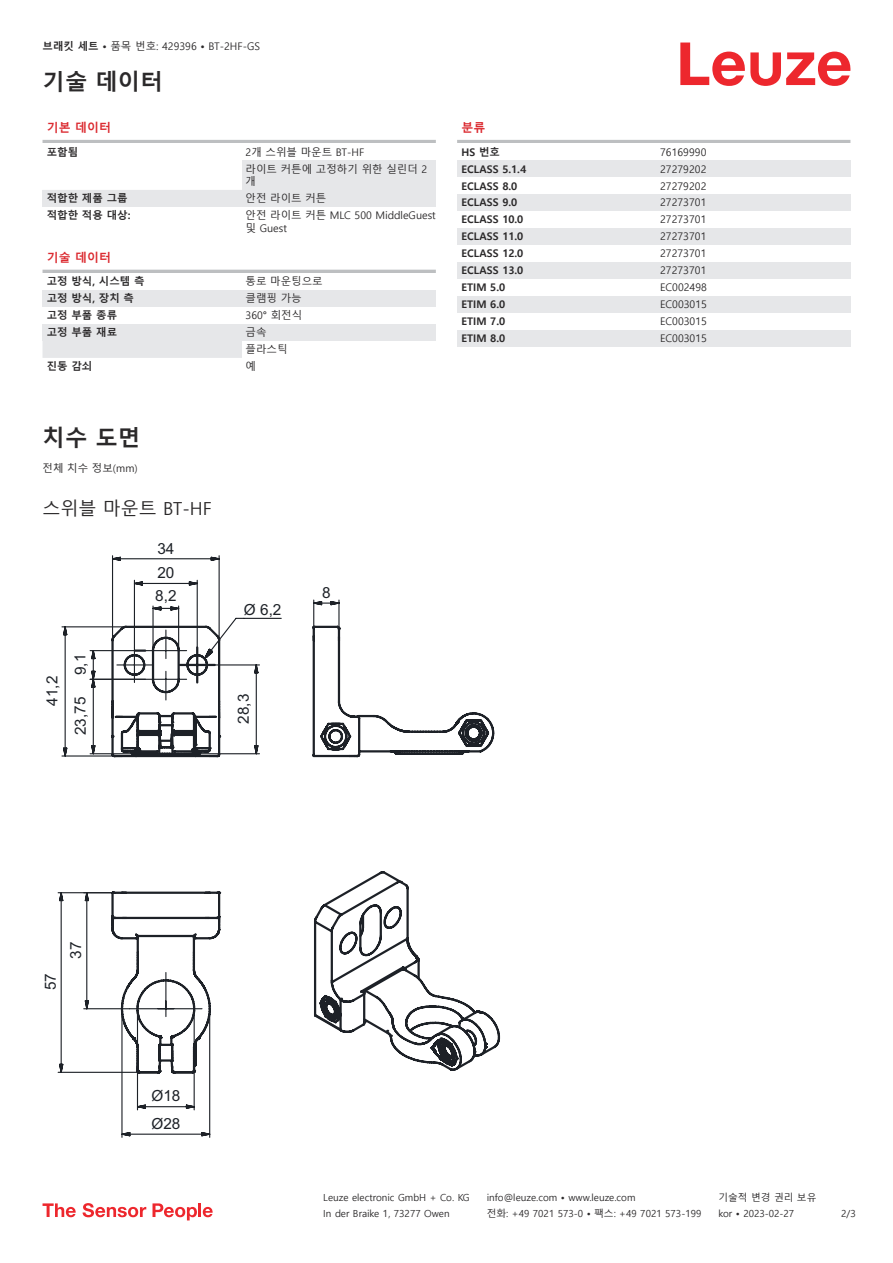
<style>
.page{position:relative;width:893px;height:1263px;background:#fff}
.page>*{position:absolute;margin:0;border:0;box-sizing:border-box;transform-origin:0 0}
.t1{font:700 22.5px "Malgun Gothic";color:#2b292a}
.t2{font:18px "Malgun Gothic";color:#2b292a}
.t3{font:15.3px/23.1px "Arial";color:#1d2127}
.t4{font:700 12px "Malgun Gothic";color:#db2a30}
.t5{font:10.5px/17px "Malgun Gothic";color:#2b292a}
.t6{font:700 10.5px "Malgun Gothic";color:#2b292a}
.t7{font:9.75px "Malgun Gothic";color:#2b292a}
.s1{font-weight:700}
</style>
<div class="page">
<svg style="left:680px;top:43px;width:170px;height:43px"></svg>
<div style="left:43px;top:341px;width:199px;height:17px;background:#e6e7e9"></div>
<hr style="left:43px;top:140px;width:393px;height:3px;background:#bdbfc1">
<div style="left:242px;top:160px;width:194px;height:30px;background:#e6e7e9"></div>
<div style="left:43px;top:190px;width:199px;height:17px;background:#e6e7e9"></div>
<div style="left:242px;top:190px;width:194px;height:17px;background:#e6e7e9"></div>
<hr style="left:43px;top:270px;width:393px;height:3px;background:#bdbfc1">
<div style="left:43px;top:290px;width:199px;height:17px;background:#e6e7e9"></div>
<div style="left:242px;top:290px;width:194px;height:17px;background:#e6e7e9"></div>
<div style="left:43px;top:324px;width:199px;height:17px;background:#e6e7e9"></div>
<div style="left:242px;top:324px;width:194px;height:17px;background:#e6e7e9"></div>
<hr style="left:457px;top:140px;width:393px;height:3px;background:#bdbfc1">
<div style="left:457px;top:160px;width:200px;height:17px;background:#e6e7e9"></div>
<div style="left:657px;top:160px;width:193px;height:17px;background:#e6e7e9"></div>
<div style="left:457px;top:194px;width:200px;height:17px;background:#e6e7e9"></div>
<div style="left:657px;top:194px;width:193px;height:17px;background:#e6e7e9"></div>
<div style="left:457px;top:228px;width:200px;height:17px;background:#e6e7e9"></div>
<div style="left:657px;top:228px;width:193px;height:17px;background:#e6e7e9"></div>
<div style="left:457px;top:262px;width:200px;height:17px;background:#e6e7e9"></div>
<div style="left:657px;top:262px;width:193px;height:17px;background:#e6e7e9"></div>
<div style="left:457px;top:296px;width:200px;height:17px;background:#e6e7e9"></div>
<div style="left:657px;top:296px;width:193px;height:17px;background:#e6e7e9"></div>
<div style="left:457px;top:330px;width:200px;height:17px;background:#e6e7e9"></div>
<div style="left:657px;top:330px;width:193px;height:17px;background:#e6e7e9"></div>
<svg style="left:43px;top:1203px;width:33px;height:14px"></svg>
<svg style="left:83px;top:1203px;width:63px;height:14px"></svg>
<svg style="left:153px;top:1203px;width:44px;height:17px"></svg>
<hr style="left:198px;top:1203px;width:3px;height:14px;background:#ed272d">
<svg style="left:203px;top:1207px;width:10px;height:10px"></svg>
<svg style="left:57px;top:555px;width:443px;height:583px"></svg>
<p class="t5" style="left:43px;top:38px;width:219px"><span class="s1">브래킷 세트 •</span> 품목 번호: 429396 <span class="s1">•</span> BT-2HF-GS</p>
<h1 class="t1" style="left:43px;top:69px;width:122px">기술 데이터</h1>
<p class="t4" style="left:47px;top:121px;width:66px">기본 데이터</p>
<p class="t6" style="left:47px;top:146px;width:33px">포함됨</p>
<p class="t5" style="left:246px;top:144px;width:183px">2개 스위블 마운트 BT-HF<br>라이트 커튼에 고정하기 위한 실린더 2</p>
<p class="t5" style="left:246px;top:173px;width:12px">개</p>
<p class="t6" style="left:47px;top:192px;width:82px">적합한 제품 그룹</p>
<p class="t5" style="left:246px;top:190px;width:82px">안전 라이트 커튼</p>
<p class="t6" style="left:47px;top:209px;width:85px">적합한 적용 대상:</p>
<p class="t5" style="left:246px;top:209px;width:192px;line-height:12.6px">안전 라이트 커튼 MLC 500 MiddleGuest 및 Guest</p>
<p class="t4" style="left:47px;top:251px;width:66px">기술 데이터</p>
<p class="t6" style="left:47px;top:275px;width:99px">고정 방식, 시스템 측</p>
<p class="t5" style="left:246px;top:273px;width:79px">통로 마운팅으로</p>
<p class="t6" style="left:47px;top:292px;width:89px">고정 방식, 장치 측</p>
<p class="t5" style="left:246px;top:290px;width:58px">클램핑 가능</p>
<p class="t6" style="left:47px;top:309px;width:72px">고정 부품 종류</p>
<p class="t5" style="left:246px;top:307px;width:58px">360° 회전식</p>
<p class="t6" style="left:47px;top:326px;width:72px">고정 부품 재료</p>
<p class="t5" style="left:246px;top:324px;width:43px">금속 플라스틱</p>
<p class="t6" style="left:47px;top:360px;width:47px">진동 감쇠</p>
<p class="t5" style="left:246px;top:358px;width:12px">예</p>
<h1 class="t1" style="left:43px;top:425px;width:99px">치수 도면</h1>
<p class="t5" style="left:43px;top:459px;width:97px">전체 치수 정보(mm)</p>
<h2 class="t2" style="left:43px;top:498px;width:171px">스위블 마운트 BT-HF</h2>
<h3 class="t3" style="left:41px;top:706px;width:31px;rotate:-90deg">4 1 2,</h3>
<h3 class="t3" style="left:70px;top:675px;width:23px;rotate:-90deg">9,1</h3>
<h3 class="t3" style="left:70px;top:735px;width:40px;rotate:-90deg">23 7, 5</h3>
<h3 class="t3" style="left:157px;top:538px;width:19px">34</h3>
<h3 class="t3" style="left:155px;top:562px;width:23px">20<br>8,2</h3>
<h3 class="t3" style="left:244px;top:598px;width:39px">Ø 6,2</h3>
<h3 class="t3" style="left:233px;top:723px;width:31px;rotate:-90deg">28,3</h3>
<h3 class="t3" style="left:322px;top:582px;width:10px">8</h3>
<p class="t4" style="left:461px;top:121px;width:25px">분류</p>
<p class="t6" style="left:461px;top:146px;width:40px">HS 번호</p>
<p class="t5" style="left:660px;top:144px;width:48px">76169990</p>
<p class="t6" style="left:461px;top:163px;width:66px">ECLASS 5.1.4</p>
<p class="t5" style="left:660px;top:161px;width:48px">27279202</p>
<p class="t6" style="left:461px;top:179px;width:57px">ECLASS 8.0</p>
<p class="t5" style="left:660px;top:177px;width:48px">27279202</p>
<p class="t6" style="left:461px;top:196px;width:57px">ECLASS 9.0</p>
<p class="t5" style="left:660px;top:194px;width:48px">27273701</p>
<p class="t6" style="left:461px;top:213px;width:63px">ECLASS 10.0</p>
<p class="t5" style="left:660px;top:211px;width:48px">27273701</p>
<p class="t6" style="left:461px;top:230px;width:63px">ECLASS 11.0</p>
<p class="t5" style="left:660px;top:228px;width:48px">27273701</p>
<p class="t6" style="left:461px;top:247px;width:63px">ECLASS 12.0</p>
<p class="t5" style="left:660px;top:245px;width:48px">27273701</p>
<p class="t6" style="left:461px;top:264px;width:63px">ECLASS 13.0</p>
<p class="t5" style="left:660px;top:262px;width:48px">27273701</p>
<p class="t6" style="left:461px;top:281px;width:45px">ETIM 5.0</p>
<p class="t5" style="left:660px;top:279px;width:48px">EC002498</p>
<p class="t6" style="left:461px;top:298px;width:45px">ETIM 6.0</p>
<p class="t5" style="left:660px;top:296px;width:48px">EC003015</p>
<p class="t6" style="left:461px;top:315px;width:45px">ETIM 7.0</p>
<p class="t5" style="left:660px;top:313px;width:48px">EC003015</p>
<p class="t6" style="left:461px;top:332px;width:45px">ETIM 8.0</p>
<p class="t5" style="left:660px;top:330px;width:48px">EC003015</p>
<h3 class="t3" style="left:40px;top:990px;width:19px;rotate:-90deg">57</h3>
<h3 class="t3" style="left:65px;top:959px;width:19px;rotate:-90deg">37</h3>
<h3 class="t3" style="left:151px;top:1083px;width:30px;line-height:27.3px">Ø 81<br>Ø28</h3>
<p class="t7" style="left:323px;top:1192px;width:148px">Leuze electronic GmbH + Co. KG</p>
<p class="t7" style="left:487px;top:1192px;width:150px">info@leuze.com • www.leuze.com</p>
<p class="t7" style="left:718px;top:1192px;width:100px">기술적 변경 권리 보유</p>
<p class="t7" style="left:323px;top:1208px;width:128px">In der Braike 1, 73277 Owen</p>
<p class="t7" style="left:487px;top:1208px;width:216px">전화: +49 7021 573-0 • 팩스: +49 7021 573-199</p>
<p class="t7" style="left:718px;top:1208px;width:77px">kor • 2023-02-27</p>
<p class="t7" style="left:841px;top:1208px;width:16px">2 /3</p>
</div>
